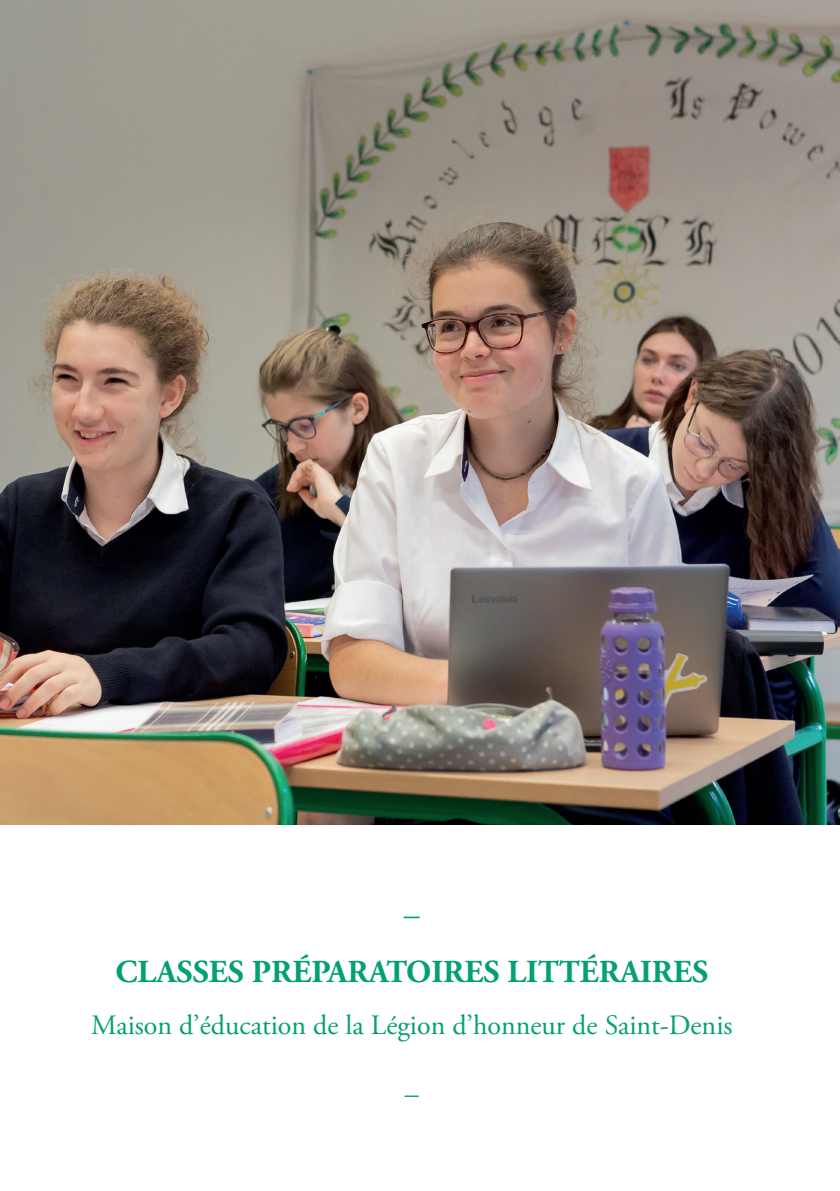
<style>
.page{position:relative;width:840px;height:1191px;background:#fff}
.page>*{position:absolute;margin:0;border:0;box-sizing:border-box;transform-origin:0 0}
.t1{font:700 32px "Adobe Garamond Pro";color:#03a073}
.t2{font:32px "Adobe Garamond Pro";color:#03a073}
.t3{font:28px "Adobe Garamond Pro";color:#03a073}
</style>
<div class="page">
<img style="left:0;top:0;width:839px;height:824px">
<p class="t2" style="left:403px;top:894px;width:17px">–</p>
<p class="t1" style="left:115px;top:952px;width:594px">CLASSES PRÉPARATOIRES LITTÉRAIRES</p>
<p class="t3" style="left:91px;top:1008px;width:642px">Maison d’éducation de la Légion d’honneur de Saint-Denis</p>
<p class="t3" style="left:404px;top:1076px;width:15px">–</p>
</div>
